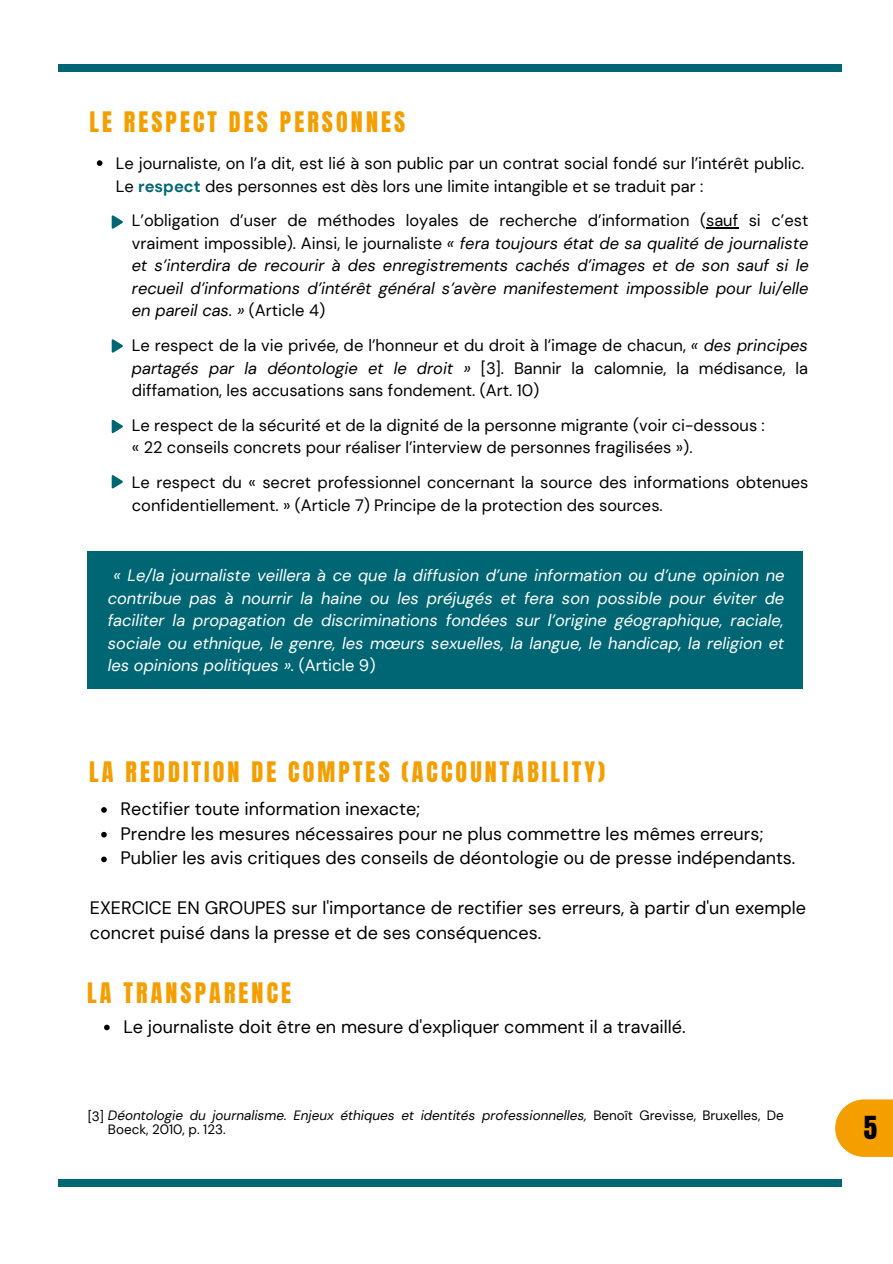
<style>
.page{position:relative;width:893px;height:1264px;background:#fff}
.page>*{position:absolute;margin:0;border:0;box-sizing:border-box;transform-origin:0 0}
.t1{font:27px "Anton";color:#000}
.t2{font:24px "Anton";letter-spacing:.13em;color:#f49e00}
.t3{font:18px/24.8px "DM Sans";color:#000}
.t4{font:16.5px/22.5px "DM Sans";color:#000}
.t5{font:italic 16.5px/22.5px "DM Sans";color:#fff;text-align:justify}
.t6{font:italic 16.5px/22.5px "DM Sans";color:#000;text-align:justify}
.t7{font:italic 13.5px "DM Sans";color:#000}
.t8{font:13.5px "DM Sans";color:#000}
.s1{font-weight:700;color:#016674}
.s2{font-style:normal}
.s3{font-style:italic}
</style>
<div class="page">
<svg style="left:97px;top:160px;width:5px;height:6px"></svg>
<hr style="left:706px;top:227px;width:32px;height:1px;background:#000">
<div style="left:87px;top:552px;width:715px;height:137px;background:#016674"></div>
<div style="left:58px;top:64px;width:783px;height:7px;background:#016674"></div>
<div style="left:58px;top:1179px;width:783px;height:7px;background:#016674"></div>
<svg style="left:835px;top:1099px;width:57px;height:57px;background:#f5a91d"></svg>
<svg style="left:112px;top:215px;width:11px;height:14px"></svg>
<svg style="left:112px;top:339px;width:11px;height:14px"></svg>
<svg style="left:112px;top:420px;width:11px;height:13px"></svg>
<svg style="left:112px;top:475px;width:11px;height:13px"></svg>
<svg style="left:101px;top:807px;width:6px;height:5px"></svg>
<svg style="left:101px;top:831px;width:6px;height:6px"></svg>
<svg style="left:101px;top:856px;width:6px;height:6px"></svg>
<svg style="left:104px;top:1024px;width:6px;height:6px"></svg>
<p class="t2" style="left:89px;top:104px;width:317px">LE RESPECT DES PERSONNES</p>
<p class="t4" style="left:116px;top:152px;width:690px">Le journaliste, on l’a dit, est lié à son public par un contrat social fondé sur l’intérêt public.<br>Le <span class="s1">respect</span> des personnes est dès lors une limite intangible et se traduit par :</p>
<p class="t6" style="left:132px;top:209px;width:678px"><span class="s2">L’obligation d’user de méthodes loyales de recherche d’information (sauf si c’est vraiment impossible). Ainsi, le journaliste</span> « fera toujours état de sa qualité de journaliste et s’interdira de recourir à des enregistrements cachés d’images et de son sauf si le recueil d’informations d’intérêt général s’avère manifestement impossible pour lui/elle en pareil cas. » <span class="s2">(Article 4)</span></p>
<p class="t4" style="left:132px;top:334px;width:677px;text-align:justify">Le respect de la vie privée, de l’honneur et du droit à l’image de chacun, <span class="s3">« des principes partagés par la déontologie et le droit »</span> [3]. Bannir la calomnie, la médisance, la diffamation, les accusations sans fondement. (Art. 10)</p>
<p class="t4" style="left:132px;top:414px;width:634px">Le respect de la sécurité et de la dignité de la personne migrante (voir ci-dessous :</p>
<p class="t4" style="left:132px;top:436px;width:562px">« 22 conseils concrets pour réaliser l’interview de personnes fragilisées »).</p>
<p class="t4" style="left:132px;top:471px;width:678px">Le respect du « secret professionnel concernant la source des informations obtenues confidentiellement. » (Article 7) Principe de la protection des sources.</p>
<p class="t5" style="left:108px;top:564px;width:678px;text-indent:6px">« Le/la journaliste veillera à ce que la diffusion d’une information ou d’une opinion ne contribue pas à nourrir la haine ou les préjugés et fera son possible pour éviter de faciliter la propagation de discriminations fondées sur l’origine géographique, raciale, sociale ou ethnique, le genre, les mœurs sexuelles, la langue, le handicap, la religion et les opinions politiques ». <span class="s2">(Article 9)</span></p>
<p class="t2" style="left:89px;top:754px;width:517px">LA REDDITION DE COMPTES (ACCOUNTABILITY)</p>
<p class="t3" style="left:120px;top:796px;width:301px">Rectifier toute information inexacte;</p>
<p class="t3" style="left:120px;top:821px;width:644px">Prendre les mesures nécessaires pour ne plus commettre les mêmes erreurs;</p>
<p class="t3" style="left:120px;top:846px;width:676px">Publier les avis critiques des conseils de déontologie ou de presse indépendants.</p>
<p class="t3" style="left:90px;top:895px;width:717px">EXERCICE EN GROUPES sur l'importance de rectifier ses erreurs, à partir d'un exemple concret puisé dans la presse et de ses conséquences.</p>
<p class="t2" style="left:87px;top:975px;width:205px">LA TRANSPARENCE</p>
<p class="t3" style="left:123px;top:1014px;width:563px">Le journaliste doit être en mesure d'expliquer comment il a travaillé.</p>
<p class="t7" style="left:88px;top:1106px;width:697px"><span class="s2">[3]</span> Déontologie du journalisme. Enjeux éthiques et identités professionnelles, <span class="s2">Benoît Grevisse, Bruxelles, De</span></p>
<p class="t8" style="left:108px;top:1120px;width:119px">Boeck, 2010, p. 123.</p>
<p class="t1" style="left:863px;top:1108px;width:15px">5</p>
</div>
